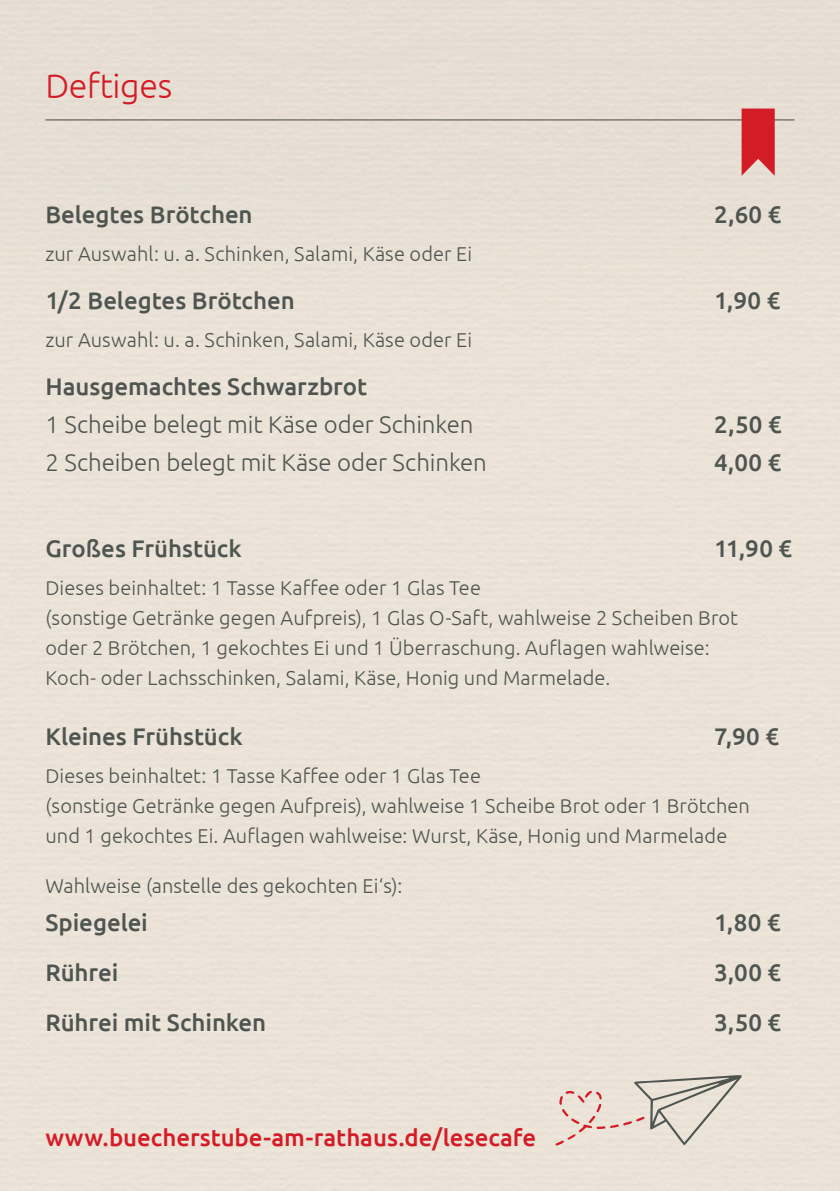
<style>
.page{position:relative;width:840px;height:1191px;background:#fff}
.page>*{position:absolute;margin:0;border:0;box-sizing:border-box;transform-origin:0 0}
.t1{font:300 34px "Ubuntu";letter-spacing:-.01em;color:#d41c26}
.t2{font:500 24px "Ubuntu";color:#4f5551}
.t3{font:300 24px "Ubuntu";letter-spacing:-.005em;color:#4f5551}
.t4{font:500 24px "Ubuntu";color:#d41c26}
.t5{font:300 20px/30px "Ubuntu";letter-spacing:.005em;color:#4f5551}
</style>
<div class="page">
<div style="left:0;top:0;width:839px;height:1191px;background:#eae2d7"></div>
<hr style="left:45px;top:119px;width:749px;height:1px;background:#444946">
<svg style="left:741px;top:109px;width:33px;height:67px;background:#d6383f"></svg>
<svg style="left:555px;top:1074px;width:187px;height:71px;background:#ded3c9"></svg>
<h1 class="t1" style="left:45px;top:66px;width:128px">Deftiges</h1>
<p class="t2" style="left:45px;top:199px;width:209px">Belegtes Brötchen</p>
<p class="t2" style="left:713px;top:199px;width:69px">2,60 €</p>
<p class="t5" style="left:45px;top:238px;width:428px">zur Auswahl: u. a. Schinken, Salami, Käse oder Ei</p>
<p class="t2" style="left:45px;top:285px;width:251px">1/2 Belegtes Brötchen</p>
<p class="t2" style="left:713px;top:285px;width:68px">1,90 €</p>
<p class="t5" style="left:45px;top:324px;width:428px">zur Auswahl: u. a. Schinken, Salami, Käse oder Ei</p>
<p class="t2" style="left:45px;top:371px;width:323px">Hausgemachtes Schwarzbrot</p>
<p class="t3" style="left:45px;top:410px;width:429px">1 Scheibe belegt mit Käse oder Schinken</p>
<p class="t2" style="left:713px;top:409px;width:69px">2,50 €</p>
<p class="t3" style="left:45px;top:448px;width:443px">2 Scheiben belegt mit Käse oder Schinken</p>
<p class="t2" style="left:713px;top:447px;width:69px">4,00 €</p>
<p class="t2" style="left:45px;top:533px;width:198px">Großes Frühstück</p>
<p class="t2" style="left:713px;top:533px;width:79px">11,90 €</p>
<p class="t5" style="left:45px;top:572px;width:693px">Dieses beinhaltet: 1 Tasse Kaffee oder 1 Glas Tee<br>(sonstige Getränke gegen Aufpreis), 1 Glas O-Saft, wahlweise 2 Scheiben Brot oder 2 Brötchen, 1 gekochtes Ei und 1 Überraschung. Auflagen wahlweise:<br>Koch- oder Lachsschinken, Salami, Käse, Honig und Marmelade.</p>
<p class="t2" style="left:45px;top:721px;width:199px">Kleines Frühstück</p>
<p class="t2" style="left:713px;top:721px;width:66px">7,90 €</p>
<p class="t5" style="left:45px;top:760px;width:705px">Dieses beinhaltet: 1 Tasse Kaffee oder 1 Glas Tee<br>(sonstige Getränke gegen Aufpreis), wahlweise 1 Scheibe Brot oder 1 Brötchen und 1 gekochtes Ei. Auflagen wahlweise: Wurst, Käse, Honig und Marmelade</p>
<p class="t5" style="left:45px;top:870px;width:358px">Wahlweise (anstelle des gekochten Ei‘s):</p>
<p class="t2" style="left:45px;top:907px;width:104px">Spiegelei</p>
<p class="t2" style="left:713px;top:907px;width:68px">1,80 €</p>
<p class="t2" style="left:45px;top:957px;width:74px">Rührei</p>
<p class="t2" style="left:713px;top:957px;width:69px">3,00 €</p>
<p class="t2" style="left:45px;top:1007px;width:222px">Rührei mit Schinken</p>
<p class="t2" style="left:713px;top:1007px;width:69px">3,50 €</p>
<p class="t4" style="left:45px;top:1121px;width:492px">www.buecherstube-am-rathaus.de/lesecafe</p>
</div>
